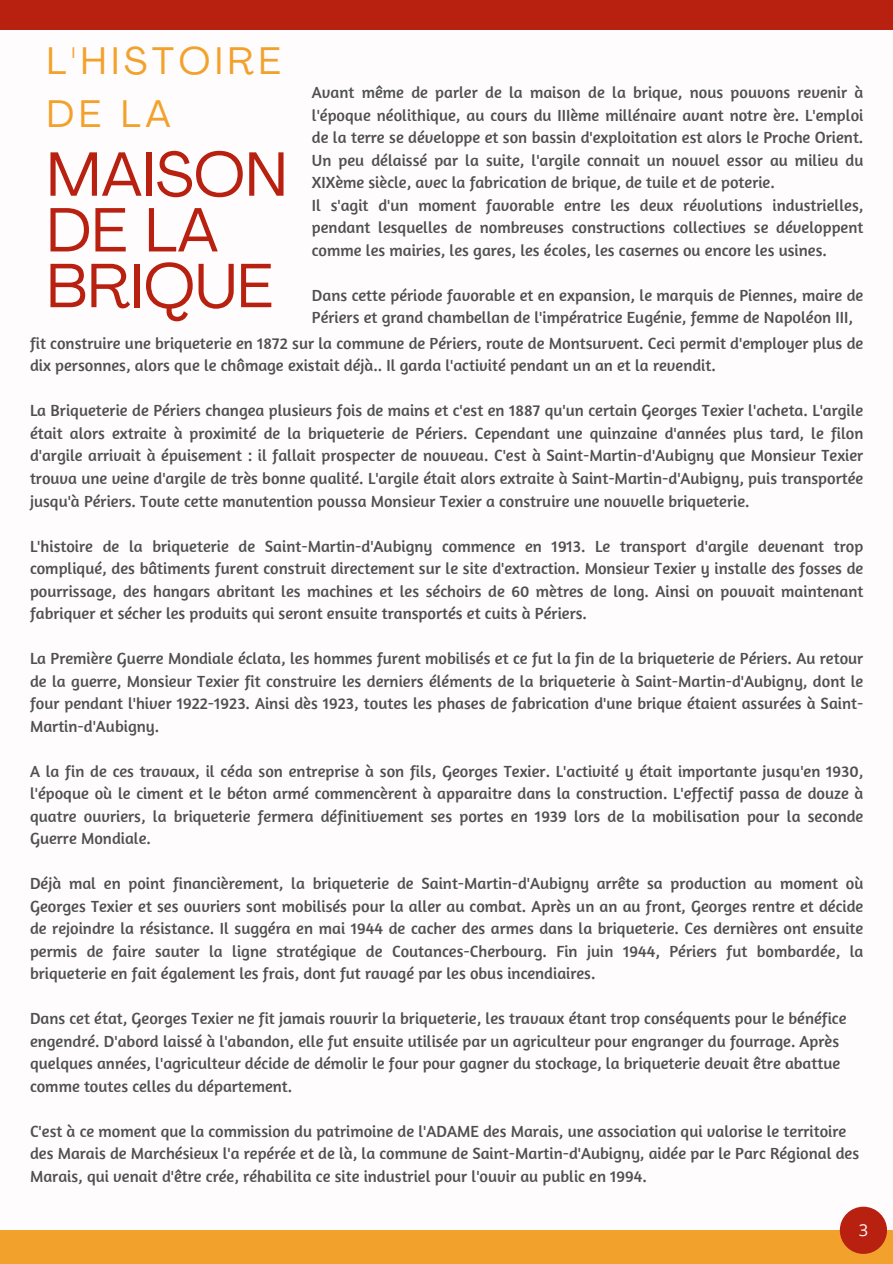
<style>
.page{position:relative;width:893px;height:1264px;background:#fff}
.page>*{position:absolute;margin:0;border:0;box-sizing:border-box;transform-origin:0 0}
.t1{font:61.5px/55.7px "Agrandir";letter-spacing:.01em;color:#b82010}
.t2{font:37.95px/52.8px "Agrandir";letter-spacing:.13em;color:#f2a22c}
.t3{font:16.5px/22.5px "Amaranth";color:#4f5051;text-align:justify}
.t4{font:16.5px "Open Sans";color:#fffcfd}
</style>
<div class="page">
<div style="left:0;top:0;width:892px;height:30px;background:#b82010"></div>
<div style="left:0;top:1230px;width:892px;height:33px;background:#f2a22c"></div>
<div style="left:839px;top:1206px;width:48px;height:47px;background:#b82010;border-radius:50%"></div>
<h2 class="t2" style="left:47px;top:38px;width:235px">L'HISTOIRE<br>DE LA</h2>
<h1 class="t1" style="left:47px;top:152px;width:242px">MAISON<br>DE LA<br>BRIQUE</h1>
<p class="t3" style="left:312px;top:81px;width:553px">Avant même de parler de la maison de la brique, nous pouvons revenir à l'époque néolithique, au cours du IIIème millénaire avant notre ère. L'emploi de la terre se développe et son bassin d'exploitation est alors le Proche Orient.<br>Un peu délaissé par la suite, l'argile connait un nouvel essor au milieu du XIXème siècle, avec la fabrication de brique, de tuile et de poterie.</p>
<p class="t3" style="left:312px;top:193px;width:553px">Il s'agit d'un moment favorable entre les deux révolutions industrielles, pendant lesquelles de nombreuses constructions collectives se développent comme les mairies, les gares, les écoles, les casernes ou encore les usines.</p>
<p class="t3" style="left:312px;top:283px;width:553px">Dans cette période favorable et en expansion, le marquis de Piennes, maire de<br>Périers et grand chambellan de l'impératrice Eugénie, femme de Napoléon III,</p>
<p class="t3" style="left:30px;top:331px;width:834px">fit construire une briqueterie en 1872 sur la commune de Périers, route de Montsurvent. Ceci permit d'employer plus de dix personnes, alors que le chômage existait déjà.. Il garda l'activité pendant un an et la revendit.</p>
<p class="t3" style="left:30px;top:399px;width:834px">La Briqueterie de Périers changea plusieurs fois de mains et c'est en 1887 qu'un certain Georges Texier l'acheta. L'argile était alors extraite à proximité de la briqueterie de Périers. Cependant une quinzaine d'années plus tard, le filon d'argile arrivait à épuisement : il fallait prospecter de nouveau. C'est à Saint-Martin-d'Aubigny que Monsieur Texier trouva une veine d'argile de très bonne qualité. L'argile était alors extraite à Saint-Martin-d'Aubigny, puis transportée jusqu'à Périers. Toute cette manutention poussa Monsieur Texier a construire une nouvelle briqueterie.</p>
<p class="t3" style="left:30px;top:534px;width:834px">L'histoire de la briqueterie de Saint-Martin-d'Aubigny commence en 1913. Le transport d'argile devenant trop compliqué, des bâtiments furent construit directement sur le site d'extraction. Monsieur Texier y installe des fosses de pourrissage, des hangars abritant les machines et les séchoirs de 60 mètres de long. Ainsi on pouvait maintenant fabriquer et sécher les produits qui seront ensuite transportés et cuits à Périers.</p>
<p class="t3" style="left:30px;top:646px;width:834px">La Première Guerre Mondiale éclata, les hommes furent mobilisés et ce fut la fin de la briqueterie de Périers. Au retour de la guerre, Monsieur Texier fit construire les derniers éléments de la briqueterie à Saint-Martin-d'Aubigny, dont le four pendant l'hiver 1922-1923. Ainsi dès 1923, toutes les phases de fabrication d'une brique étaient assurées à Saint-Martin-d'Aubigny.</p>
<p class="t3" style="left:30px;top:759px;width:834px">A la fin de ces travaux, il céda son entreprise à son fils, Georges Texier. L'activité y était importante jusqu'en 1930, l'époque où le ciment et le béton armé commencèrent à apparaitre dans la construction. L'effectif passa de douze à quatre ouvriers, la briqueterie fermera définitivement ses portes en 1939 lors de la mobilisation pour la seconde Guerre Mondiale.</p>
<p class="t3" style="left:30px;top:871px;width:834px">Déjà mal en point financièrement, la briqueterie de Saint-Martin-d'Aubigny arrête sa production au moment où Georges Texier et ses ouvriers sont mobilisés pour la aller au combat. Après un an au front, Georges rentre et décide de rejoindre la résistance. Il suggéra en mai 1944 de cacher des armes dans la briqueterie. Ces dernières ont ensuite permis de faire sauter la ligne stratégique de Coutances-Cherbourg. Fin juin 1944, Périers fut bombardée, la briqueterie en fait également les frais, dont fut ravagé par les obus incendiaires.</p>
<p class="t3" style="left:30px;top:1006px;width:818px;text-align:left">Dans cet état, Georges Texier ne fit jamais rouvrir la briqueterie, les travaux étant trop conséquents pour le bénéfice engendré. D'abord laissé à l'abandon, elle fut ensuite utilisée par un agriculteur pour engranger du fourrage. Après quelques années, l'agriculteur décide de démolir le four pour gagner du stockage, la briqueterie devait être abattue comme toutes celles du département.</p>
<p class="t3" style="left:30px;top:1119px;width:830px;text-align:left">C'est à ce moment que la commission du patrimoine de l'ADAME des Marais, une association qui valorise le territoire des Marais de Marchésieux l'a repérée et de là, la commune de Saint-Martin-d'Aubigny, aidée par le Parc Régional des<br>Marais, qui venait d'être crée, réhabilita ce site industriel pour l'ouvir au public en 1994.</p>
<p class="t4" style="left:858px;top:1218px;width:11px">3</p>
</div>
